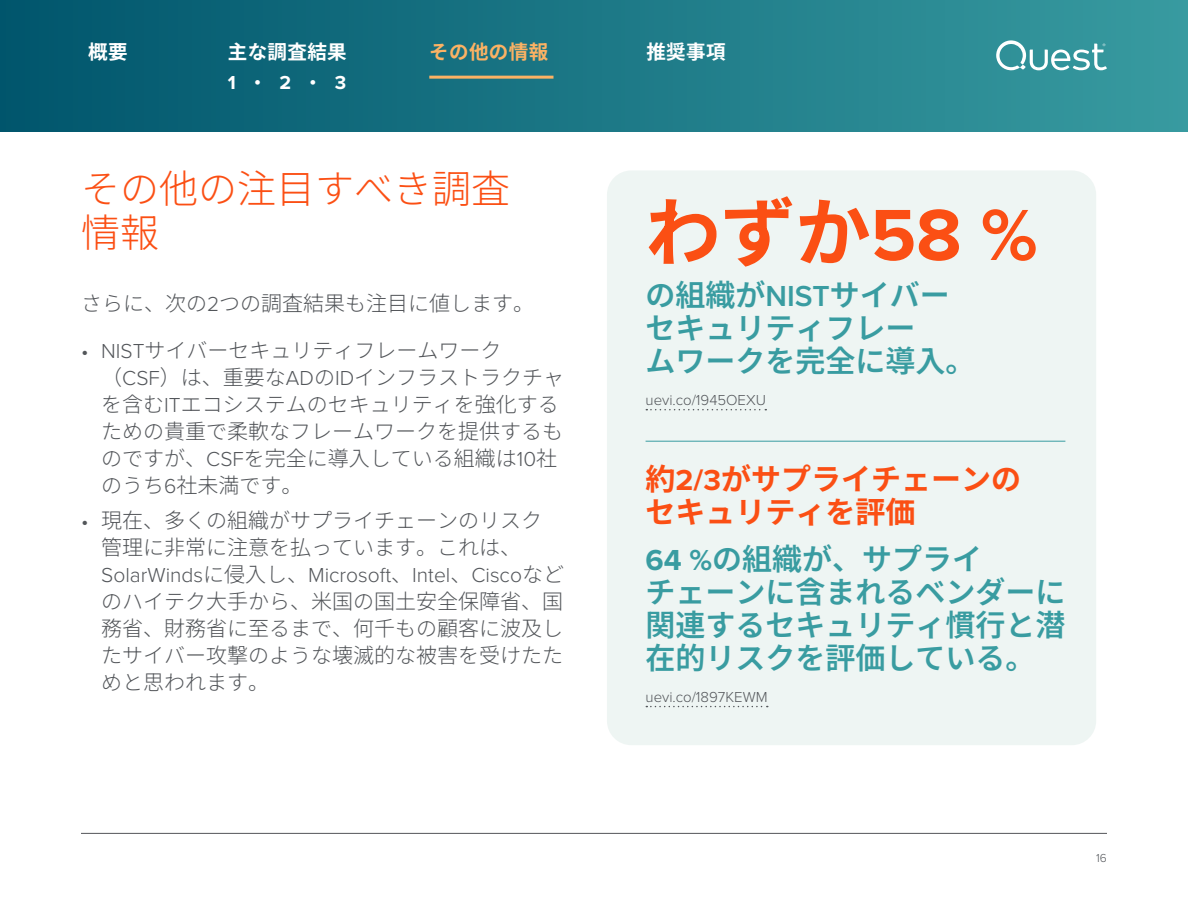
<style>
.page{position:relative;width:1188px;height:918px;background:#fff}
.page>*{position:absolute;margin:0;border:0;box-sizing:border-box;transform-origin:0 0}
.Quote-pure_blue{font:700 75px "Noto Sans JP";color:#fb4f14}
.Intro_header{font:300 39px/43.5px "Noto Sans JP";color:#fb4f14}
.Quote-pure_blue-2{font:600 30px/33px "Noto Sans JP";color:#399ca1}
.Quote-pure_blue-3{font:700 30px/33px "Noto Sans JP";color:#fb4f14}
.Body{font:300 21px/27px "Noto Sans JP";color:#53565a}
.Contents_Nav{font:700 19.5px "Noto Sans JP";letter-spacing:.02em;color:#fff}
.Contents_Nav-2{font:700 19.5px "Noto Sans JP";letter-spacing:.02em;color:#fbb264}
.Contents_Nav-3{font:700 19.5px "Proxima Nova";color:#fff}
.Body-2{font:300 15px "Proxima Nova";color:#53565a}
.t1{font:300 12px "Proxima Nova";color:#53565a}
.s1{font-family:"Proxima Nova"}
.s2{font-family:"Proxima Nova";font-weight:700}
</style>
<div class="page">
<hr style="left:81px;top:833px;width:1026px;height:1px;background:#54555a">
<div style="left:607px;top:170px;width:489px;height:575px;background:#edf4f2;border-radius:24px"></div>
<svg style="left:646px;top:409px;width:120px;height:1px"></svg>
<svg style="left:646px;top:706px;width:122px;height:1px"></svg>
<hr style="left:646px;top:441px;width:419px;height:1px;background:#399ca1">
<div style="left:0;top:0;width:1188px;height:132px;background:linear-gradient(to right,#00556c,#389ba0)"></div>
<svg style="left:996px;top:40px;width:111px;height:30px"></svg>
<hr style="left:429px;top:76px;width:125px;height:3px;background:#fbb264">
<p class="Contents_Nav" style="left:88px;top:41px;width:41px">概要</p>
<p class="Contents_Nav" style="left:228px;top:41px;width:120px">主な調査結果</p>
<p class="Contents_Nav-3" style="left:228px;top:68px;width:120px">1•2•3</p>
<p class="Contents_Nav-2" style="left:429px;top:41px;width:120px">その他の情報</p>
<p class="Contents_Nav" style="left:646px;top:41px;width:81px">推奨事項</p>
<p class="Intro_header" style="left:81px;top:168px;width:430px">その他の注目すべき調査情報</p>
<p class="Body" style="left:81px;top:290px;width:455px">さらに、次の<span class="s1">2</span>つの調査結果も注目に値します。</p>
<p class="Body" style="left:101px;top:337px;width:465px;text-indent:-20px"><span class="s1">• NIST</span>サイバーセキュリティフレームワーク（<span class="s1">CSF</span>）は、重要な<span class="s1">AD</span>の<span class="s1">ID</span>インフラストラクチャを含む<span class="s1">IT</span>エコシステムのセキュリティを強化するための貴重で柔軟なフレームワークを提供するものですが、<span class="s1">CSF</span>を完全に導入している組織は<span class="s1">10</span>社のうち<span class="s1">6</span>社未満です。</p>
<p class="Body" style="left:101px;top:507px;width:464px;text-indent:-20px"><span class="s1">•</span> 現在、多くの組織がサプライチェーンのリスク管理に非常に注意を払っています。これは、<br><span class="s1">SolarWinds</span>に侵入し、<span class="s1">Microsoft</span>、<span class="s1">Intel</span>、<span class="s1">Cisco</span>などのハイテク大手から、米国の国土安全保障省、国務省、財務省に至るまで、何千もの顧客に波及したサイバー攻撃のような壊滅的な被害を受けたためと思われます。</p>
<p class="Quote-pure_blue" style="left:646px;top:190px;width:394px">わずか<span class="s1">58 %</span></p>
<p class="Quote-pure_blue-2" style="left:646px;top:279px;width:331px">の組織が<span class="s1">NIST</span>サイバーセキュリティフレー<br>ムワークを完全に導入。</p>
<p class="Body-2" style="left:646px;top:389px;width:122px">uevi.co/1945OEXU</p>
<p class="Quote-pure_blue-3" style="left:646px;top:463px;width:377px">約<span class="s1">2/3</span>がサプライチェーンのセキュリティを評価</p>
<p class="Quote-pure_blue-2" style="left:646px;top:543px;width:421px"><span class="s2">64 %</span>の組織が、サプライ<br>チェーンに含まれるベンダーに関連するセキュリティ慣行と潜在的リスクを評価している。</p>
<p class="Body-2" style="left:646px;top:686px;width:123px">uevi.co/1897KEWM</p>
<p class="t1" style="left:1096px;top:849px;width:12px">16</p>
</div>
